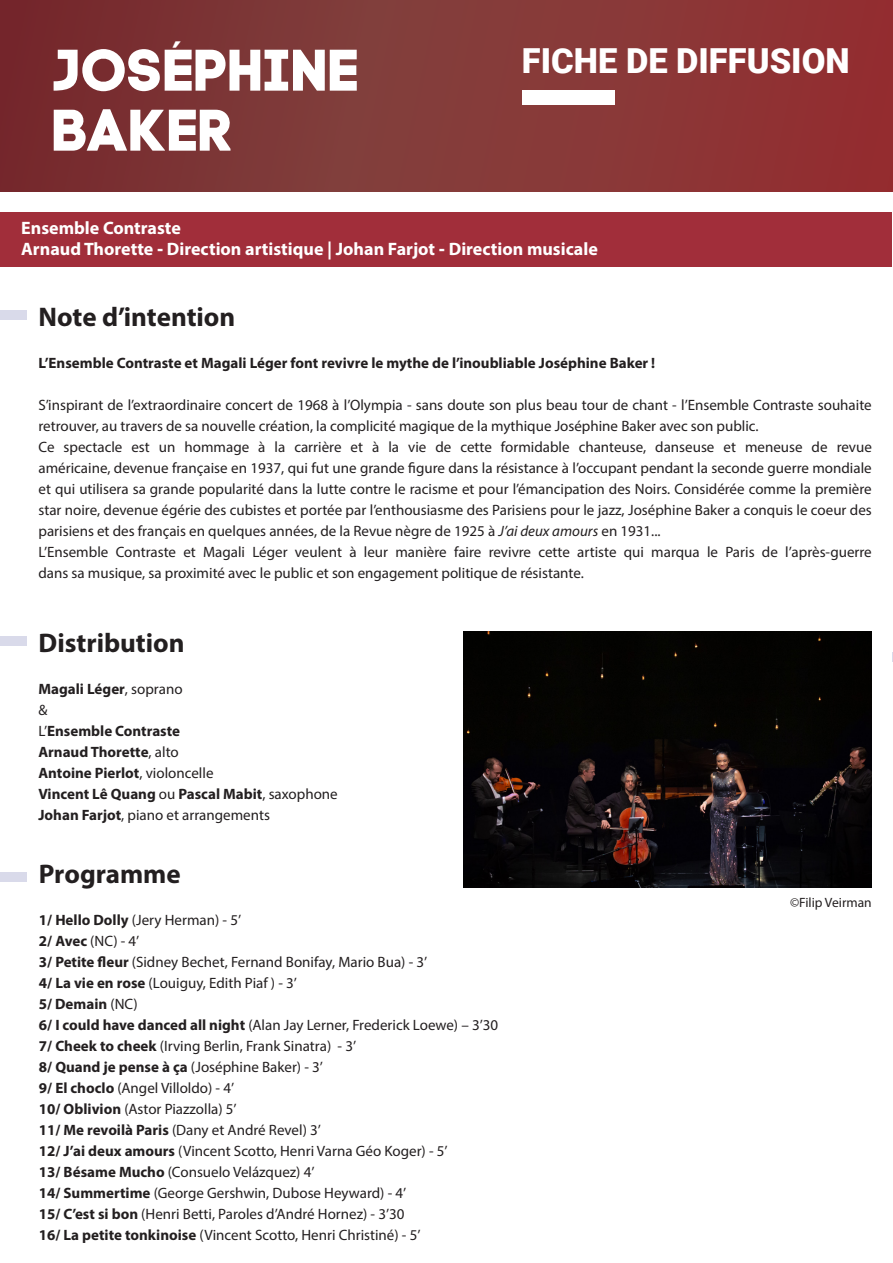
<style>
.page{position:relative;width:893px;height:1263px;background:#fff}
.page>*{position:absolute;margin:0;border:0;box-sizing:border-box;transform-origin:0 0}
.t1{font:58.5px "Code Pro Trial Bold";letter-spacing:.005em;color:#fff}
.t2{font:45px "Arial";color:#fff}
.t3{font:900 34.5px "Roboto";color:#fff}
.t4{font:700 27px "Myriad Pro";color:#231f20}
.t5{font:700 18px "Myriad Hebrew";color:#fff}
.t6{font:15px/21px "Myriad Pro";color:#231f20}
.t7{font:700 15px "Myriad Pro";color:#231f20}
.t8{font:13.5px "Myriad Pro";color:#231f20}
.s1{font-style:italic}
.s2{font-weight:400}
.s3{font-weight:700}
</style>
<div class="page">
<div style="left:0;top:0;width:893px;height:191px;background:linear-gradient(to right,#743334,#943737)"></div>
<div style="left:522px;top:91px;width:92px;height:14px;background:#fff"></div>
<div style="left:1px;top:213px;width:891px;height:54px;background:#a12e3a"></div>
<div style="left:0;top:637px;width:26px;height:9px;background:#d9daea"></div>
<div style="left:0;top:873px;width:26px;height:9px;background:#d9daea"></div>
<div style="left:0;top:310px;width:26px;height:10px;background:#d9daea"></div>
<img style="left:463px;top:631px;width:409px;height:256px">
<p class="t2" style="left:168px;top:28px;width:16px">´</p>
<p class="t1" style="left:54px;top:38px;width:308px">JOSEPHINE</p>
<p class="t1" style="left:54px;top:98px;width:182px">BAKER</p>
<p class="t3" style="left:522px;top:36px;width:329px">FICHE DE DIFFUSION</p>
<p class="t5" style="left:21px;top:218px;width:161px">Ensemble Contraste</p>
<p class="t5" style="left:21px;top:239px;width:578px">Arnaud Thorette - Direction artistique | Johan Farjot - Direction musicale</p>
<p class="t4" style="left:38px;top:299px;width:198px">Note d’intention</p>
<p class="t7" style="left:38px;top:353px;width:618px">L’Ensemble Contraste et Magali Léger font revivre le mythe de l’inoubliable Joséphine Baker !</p>
<p class="t6" style="left:38px;top:394px;width:835px">S’inspirant de l’extraordinaire concert de 1968 à l’Olympia - sans doute son plus beau tour de chant - l’Ensemble Contraste souhaite retrouver, au travers de sa nouvelle création, la complicité magique de la mythique Joséphine Baker avec son public.</p>
<p class="t6" style="left:38px;top:436px;width:835px;text-align:justify">Ce spectacle est un hommage à la carrière et à la vie de cette formidable chanteuse, danseuse et meneuse de revue américaine, devenue française en 1937, qui fut une grande figure dans la résistance à l’occupant pendant la seconde guerre mondiale et qui utilisera sa grande popularité dans la lutte contre le racisme et pour l’émancipation des Noirs. Considérée comme la première star noire, devenue égérie des cubistes et portée par l’enthousiasme des Parisiens pour le jazz, Joséphine Baker a conquis le coeur des parisiens et des français en quelques années, de la Revue nègre de 1925 à <span class="s1">J’ai deux amours</span> en 1931...</p>
<p class="t6" style="left:38px;top:541px;width:835px">L’Ensemble Contraste et Magali Léger veulent à leur manière faire revivre cette artiste qui marqua le Paris de l’après-guerre dans sa musique, sa proximité avec le public et son engagement politique de résistante.</p>
<p class="t4" style="left:38px;top:625px;width:148px">Distribution</p>
<p class="t7" style="left:38px;top:679px;width:146px">Magali Léger<span class="s2">, soprano</span></p>
<p class="t6" style="left:38px;top:699px;width:11px">&amp;</p>
<p class="t7" style="left:38px;top:721px;width:143px"><span class="s2">L’</span>Ensemble Contraste</p>
<p class="t7" style="left:38px;top:742px;width:142px">Arnaud Thorette<span class="s2">, alto</span></p>
<p class="t7" style="left:38px;top:763px;width:177px">Antoine Pierlot<span class="s2">, violoncelle</span></p>
<p class="t7" style="left:38px;top:784px;width:301px">Vincent Lê Quang <span class="s2">ou</span> Pascal Mabit<span class="s2">, saxophone</span></p>
<p class="t6" style="left:38px;top:804px;width:233px"><span class="s3">Johan Farjot</span>, piano et arrangements</p>
<p class="t4" style="left:39px;top:856px;width:143px">Programme</p>
<p class="t6" style="left:39px;top:909px;width:204px"><span class="s3">1/ Hello Dolly</span> (Jery Herman) - 5’</p>
<p class="t6" style="left:39px;top:930px;width:102px"><span class="s3">2/ Avec</span> (NC) - 4’</p>
<p class="t6" style="left:39px;top:951px;width:390px"><span class="s3">3/ Petite fleur</span> (Sidney Bechet, Fernand Bonifay, Mario Bua) - 3’</p>
<p class="t6" style="left:39px;top:972px;width:260px"><span class="s3">4/ La vie en rose</span> (Louiguy, Edith Piaf ) - 3’</p>
<p class="t7" style="left:39px;top:994px;width:100px">5/ Demain <span class="s2">(NC)</span></p>
<p class="t6" style="left:39px;top:1014px;width:461px"><span class="s3">6/ I could have danced all night</span> (Alan Jay Lerner, Frederick Loewe) – 3’30</p>
<p class="t6" style="left:39px;top:1035px;width:319px"><span class="s3">7/ Cheek to cheek</span> (Irving Berlin, Frank Sinatra) - 3’</p>
<p class="t6" style="left:39px;top:1056px;width:286px"><span class="s3">8/ Quand je pense à ça</span> (Joséphine Baker) - 3’</p>
<p class="t6" style="left:39px;top:1077px;width:197px"><span class="s3">9/ El choclo</span> (Angel Villoldo) - 4’</p>
<p class="t6" style="left:39px;top:1098px;width:199px"><span class="s3">10/ Oblivion</span> (Astor Piazzolla) 5’</p>
<p class="t6" style="left:39px;top:1119px;width:284px"><span class="s3">11/ Me revoilà Paris</span> (Dany et André Revel) 3’</p>
<p class="t6" style="left:39px;top:1140px;width:410px"><span class="s3">12/ J’ai deux amours</span> (Vincent Scotto, Henri Varna Géo Koger) - 5’</p>
<p class="t6" style="left:39px;top:1161px;width:277px"><span class="s3">13/ Bésame Mucho</span> (Consuelo Velázquez) 4’</p>
<p class="t6" style="left:39px;top:1182px;width:369px"><span class="s3">14/ Summertime</span> (George Gershwin, Dubose Heyward) - 4’</p>
<p class="t6" style="left:39px;top:1203px;width:367px"><span class="s3">15/ C’est si bon</span> (Henri Betti, Paroles d’André Hornez) - 3’30</p>
<p class="t6" style="left:39px;top:1224px;width:383px"><span class="s3">16/ La petite tonkinoise</span> (Vincent Scotto, Henri Christiné) - 5’</p>
<p class="t8" style="left:790px;top:894px;width:83px">©Filip Veirman</p>
</div>
